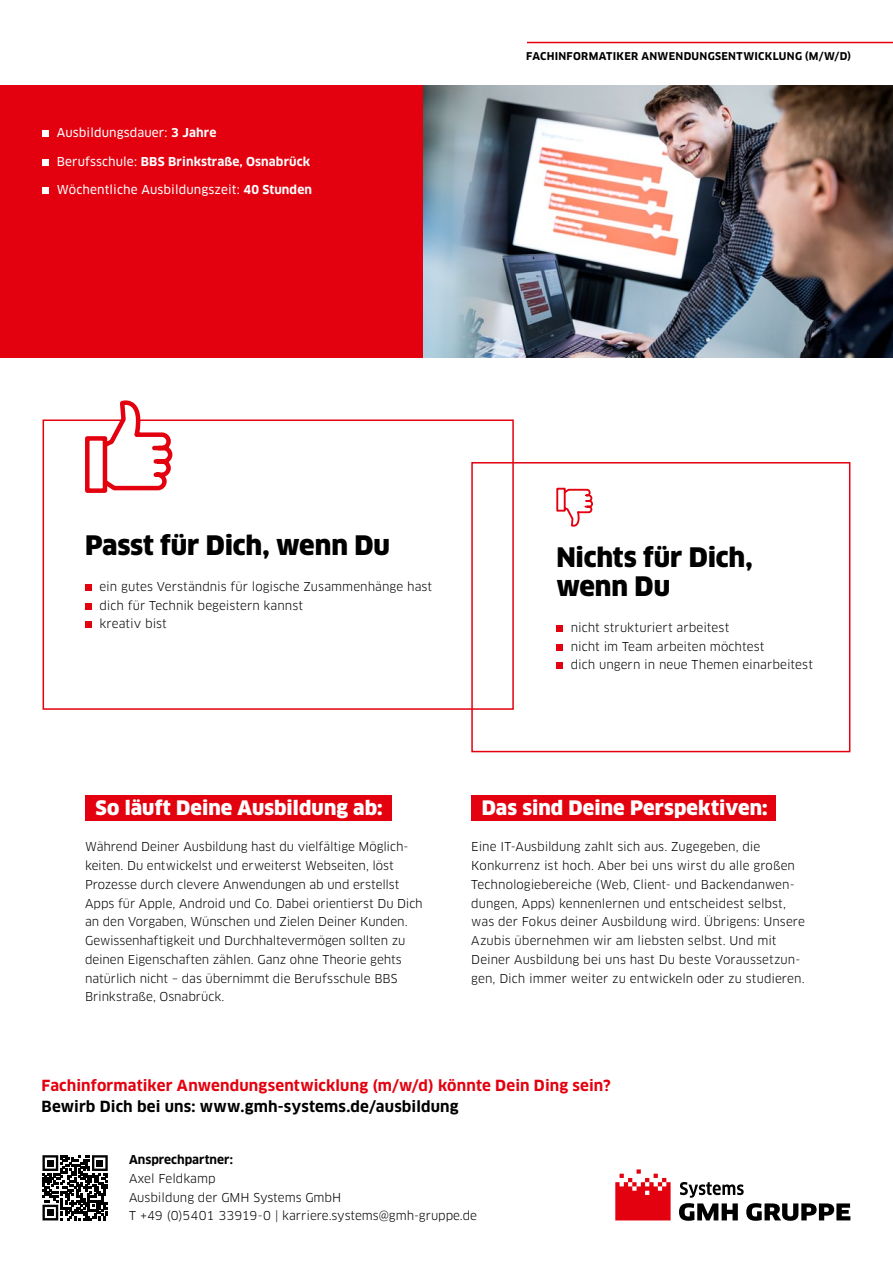
<style>
.page{position:relative;width:893px;height:1263px;background:#fff}
.page>*{position:absolute;margin:0;border:0;box-sizing:border-box;transform-origin:0 0}
.t1{font:900 26.25px/29.2px "Clan OT";letter-spacing:-.005em;color:#000}
.t2{font:900 19.5px "Clan OT";letter-spacing:.005em;color:#fff}
.t3{font:700 15px "Clan OT";letter-spacing:.01em;color:#e3000f}
.t4{font:700 15px "Clan OT";letter-spacing:.015em;color:#000}
.t5{font:12px/18.8px "Clan OT";color:#000}
.t6{font:12px "Clan OT News";letter-spacing:.01em;color:#fff}
.t7{font:700 12px "Clan OT";letter-spacing:.01em;color:#fff}
.t8{font:700 12px "Clan OT";color:#000}
.t9{font:700 10.5px "Clan OT";letter-spacing:.03em;color:#000}
.s1{font-family:"Clan OT";font-weight:700}
.s2{font-family:"Clan OT News";font-weight:400}
</style>
<div class="page">
<div style="left:471px;top:462px;width:379px;height:290px;border:2px solid #e3000f"></div>
<div style="left:43px;top:419px;width:471px;height:291px;border:2px solid #e3000f"></div>
<svg style="left:83px;top:400px;width:92px;height:93px"></svg>
<svg style="left:556px;top:487px;width:37px;height:40px"></svg>
<img style="left:422px;top:85px;width:471px;height:273px">
<div style="left:0;top:85px;width:422px;height:273px;background:#e3000f"></div>
<div style="left:43px;top:130px;width:6px;height:7px;background:#fff"></div>
<div style="left:43px;top:159px;width:6px;height:7px;background:#fff"></div>
<div style="left:43px;top:187px;width:6px;height:7px;background:#fff"></div>
<div style="left:85px;top:584px;width:7px;height:7px;background:#e3000f"></div>
<div style="left:85px;top:603px;width:7px;height:6px;background:#e3000f"></div>
<div style="left:85px;top:621px;width:7px;height:7px;background:#e3000f"></div>
<div style="left:556px;top:625px;width:7px;height:7px;background:#e3000f"></div>
<div style="left:556px;top:644px;width:7px;height:6px;background:#e3000f"></div>
<div style="left:556px;top:662px;width:7px;height:7px;background:#e3000f"></div>
<div style="left:85px;top:795px;width:307px;height:25px;background:#e3000f"></div>
<div style="left:471px;top:795px;width:305px;height:25px;background:#e3000f"></div>
<hr style="left:527px;top:42px;width:366px;height:1px;background:#e3000f">
<svg style="left:615px;top:1169px;width:56px;height:51px"></svg>
<svg style="left:679px;top:1182px;width:171px;height:39px"></svg>
<svg style="left:42px;top:1155px;width:66px;height:65px"></svg>
<div style="left:47px;top:1160px;width:7px;height:6px;background:#000"></div>
<div style="left:96px;top:1160px;width:7px;height:6px;background:#000"></div>
<div style="left:47px;top:1209px;width:7px;height:7px;background:#000"></div>
<p class="t6" style="left:57px;top:125px;width:161px">Ausbildungsdauer: <span class="s1">3 Jahre</span></p>
<p class="t7" style="left:57px;top:154px;width:255px"><span class="s2">Berufsschule:</span> BBS Brinkstraße, Osnabrück</p>
<p class="t6" style="left:57px;top:182px;width:257px">Wöchentliche Ausbildungszeit: <span class="s1">40 Stunden</span></p>
<p class="t9" style="left:526px;top:50px;width:326px">FACHINFORMATIKER ANWENDUNGSENTWICKLUNG (M/W/D)</p>
<h1 class="t1" style="left:85px;top:531px;width:306px">Passt für Dich, wenn Du</h1>
<p class="t5" style="left:100px;top:577px;width:334px">ein gutes Verständnis für logische Zusammenhänge hast dich für Technik begeistern kannst<br>kreativ bist</p>
<h1 class="t1" style="left:556px;top:542px;width:198px">Nichts für Dich, wenn Du</h1>
<p class="t5" style="left:571px;top:618px;width:244px">nicht strukturiert arbeitest<br>nicht im Team arbeiten möchtest<br>dich ungern in neue Themen einarbeitest</p>
<h2 class="t2" style="left:96px;top:796px;width:289px">So läuft Deine Ausbildung ab:</h2>
<h2 class="t2" style="left:482px;top:796px;width:288px">Das sind Deine Perspektiven:</h2>
<p class="t5" style="left:85px;top:837px;width:339px">Während Deiner Ausbildung hast du vielfältige Möglich&shy;keiten. Du entwickelst und erweiterst Webseiten, löst Prozesse durch clevere Anwendungen ab und erstellst Apps für Apple, Android und Co. Dabei orientierst Du Dich an den Vorgaben, Wünschen und Zielen Deiner Kunden.<br>Gewissenhaftigkeit und Durchhaltevermögen sollten zu deinen Eigenschaften zählen. Ganz ohne Theorie gehts natürlich nicht – das übernimmt die Berufsschule BBS Brinkstraße, Osnabrück.</p>
<p class="t5" style="left:471px;top:837px;width:335px">Eine IT-Ausbildung zahlt sich aus. Zugegeben, die Konkurrenz ist hoch. Aber bei uns wirst du alle großen Technologiebereiche (Web, Client- und Backendanwen&shy;dungen, Apps) kennenlernen und entscheidest selbst, was der Fokus deiner Ausbildung wird. Übrigens: Unsere Azubis übernehmen wir am liebsten selbst. Und mit Deiner Ausbildung bei uns hast Du beste Voraussetzun&shy;gen, Dich immer weiter zu entwickeln oder zu studieren.</p>
<p class="t3" style="left:41px;top:1077px;width:571px">Fachinformatiker Anwendungsentwicklung (m/w/d) könnte Dein Ding sein?</p>
<p class="t4" style="left:41px;top:1098px;width:419px">Bewirb Dich bei uns: www.gmh-systems.de/ausbildung</p>
<p class="t8" style="left:129px;top:1153px;width:105px">Ansprechpartner:</p>
<p class="t5" style="left:129px;top:1169px;width:350px">Axel Feldkamp<br>Ausbildung der GMH Systems GmbH<br>T +49 (0)5401 33919- 0 | karriere.systems@gmh-gruppe.de</p>
</div>
